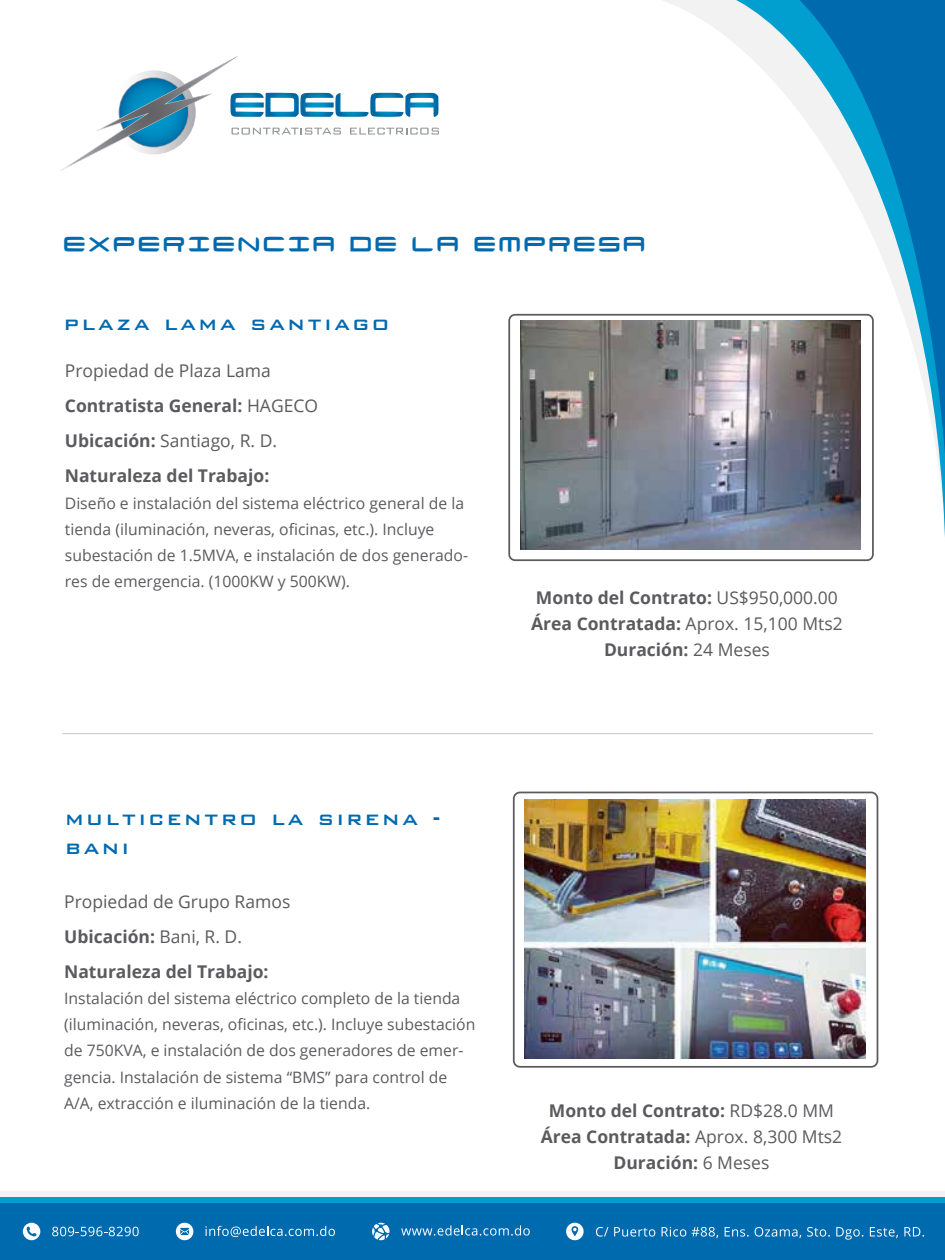
<style>
.page{position:relative;width:945px;height:1260px;background:#fff}
.page>*{position:absolute;margin:0;border:0;box-sizing:border-box;transform-origin:0 0}
.t1{font:35px "Neutronium";letter-spacing:.105em;color:#006aaf}
.t2{font:500 24.5px/29.4px "Bank Gothic BT";letter-spacing:.105em;color:#006aaf}
.t3{font:700 17.5px/35px "Open Sans";color:#5b5b5f}
.t4{font:15.75px/26.2px "Open Sans";color:#5b5b5f}
.s1{font-weight:400}
</style>
<div class="page">
<svg style="left:701px;top:0;width:244px;height:562px"></svg>
<svg style="left:60px;top:56px;width:379px;height:115px"></svg>
<div style="left:509px;top:315px;width:364px;height:245px;background:#fff;border-radius:6px"></div>
<div style="left:508px;top:314px;width:366px;height:247px;border:2px solid #5b5b5f;border-radius:6px"></div>
<img style="left:520px;top:321px;width:341px;height:229px">
<div style="left:513px;top:792px;width:365px;height:276px;border:2px solid #5b5b5f;border-radius:6px"></div>
<img style="left:525px;top:800px;width:340px;height:258px">
<hr style="left:62px;top:733px;width:811px;height:1px;background:#c3c5ca">
<div style="left:0;top:1203px;width:945px;height:57px;background:#006aaf"></div>
<div style="left:0;top:1197px;width:945px;height:5px;background:#009fd0"></div>
<div style="left:0;top:1191px;width:945px;height:6px;background:#f3f2f2"></div>
<svg style="left:401px;top:1225px;width:129px;height:11px"></svg>
<svg style="left:372px;top:1223px;width:18px;height:17px"></svg>
<svg style="left:596px;top:1227px;width:59px;height:10px"></svg>
<svg style="left:662px;top:1227px;width:24px;height:10px"></svg>
<svg style="left:692px;top:1227px;width:26px;height:11px"></svg>
<svg style="left:725px;top:1227px;width:24px;height:10px"></svg>
<svg style="left:755px;top:1227px;width:46px;height:11px"></svg>
<svg style="left:807px;top:1227px;width:23px;height:10px"></svg>
<svg style="left:836px;top:1227px;width:27px;height:13px"></svg>
<svg style="left:870px;top:1227px;width:28px;height:11px"></svg>
<svg style="left:904px;top:1227px;width:20px;height:10px"></svg>
<svg style="left:566px;top:1223px;width:18px;height:17px"></svg>
<svg style="left:52px;top:1227px;width:87px;height:9px"></svg>
<svg style="left:23px;top:1223px;width:17px;height:17px"></svg>
<svg style="left:206px;top:1226px;width:129px;height:11px"></svg>
<svg style="left:176px;top:1223px;width:17px;height:17px"></svg>
<h1 class="t1" style="left:64px;top:219px;width:582px">EXPERIENCIA DE LA EMPRESA</h1>
<h2 class="t2" style="left:64px;top:308px;width:327px">plaza lama santiago</h2>
<p class="t3" style="left:65px;top:353px;width:255px"><span class="s1">Propiedad de Plaza Lama<br></span>Contratista General: <span class="s1">HAGECO<br></span>Ubicación: <span class="s1">Santiago, R. D.<br></span>Naturaleza del Trabajo:</p>
<p class="t4" style="left:65px;top:489px;width:405px">Diseño e instalación del sistema eléctrico general de la tienda (iluminación, neveras, oficinas, etc.). Incluye subestación de 1.5MVA, e instalación de dos generado&shy;res de emergencia. (1000KW y 500KW).</p>
<p class="t3" style="left:531px;top:584px;width:313px;line-height:26.2px;text-align:center">Monto del Contrato: <span class="s1">US$950,000.00<br></span>Área Contratada: <span class="s1">Aprox. 15,100 Mts2<br></span>Duración: <span class="s1">24 Meses</span></p>
<h2 class="t2" style="left:65px;top:803px;width:377px">multicentro la sirena - bani</h2>
<p class="t3" style="left:64px;top:883px;width:228px"><span class="s1">Propiedad de Grupo Ramos<br></span>Ubicación: <span class="s1">Bani, R. D.<br></span>Naturaleza del Trabajo:</p>
<p class="t4" style="left:64px;top:985px;width:413px">Instalación del sistema eléctrico completo de la tienda (iluminación, neveras, oficinas, etc.). Incluye subestación de 750KVA, e instalación de dos generadores de emer&shy;gencia. Instalación de sistema “BMS” para control de A/A, extracción e iluminación de la tienda.</p>
<p class="t3" style="left:541px;top:1097px;width:303px;line-height:26.2px;text-align:center">Monto del Contrato: <span class="s1">RD$28.0 MM<br></span>Área Contratada: <span class="s1">Aprox. 8,300 Mts2<br></span>Duración: <span class="s1">6 Meses</span></p>
</div>
